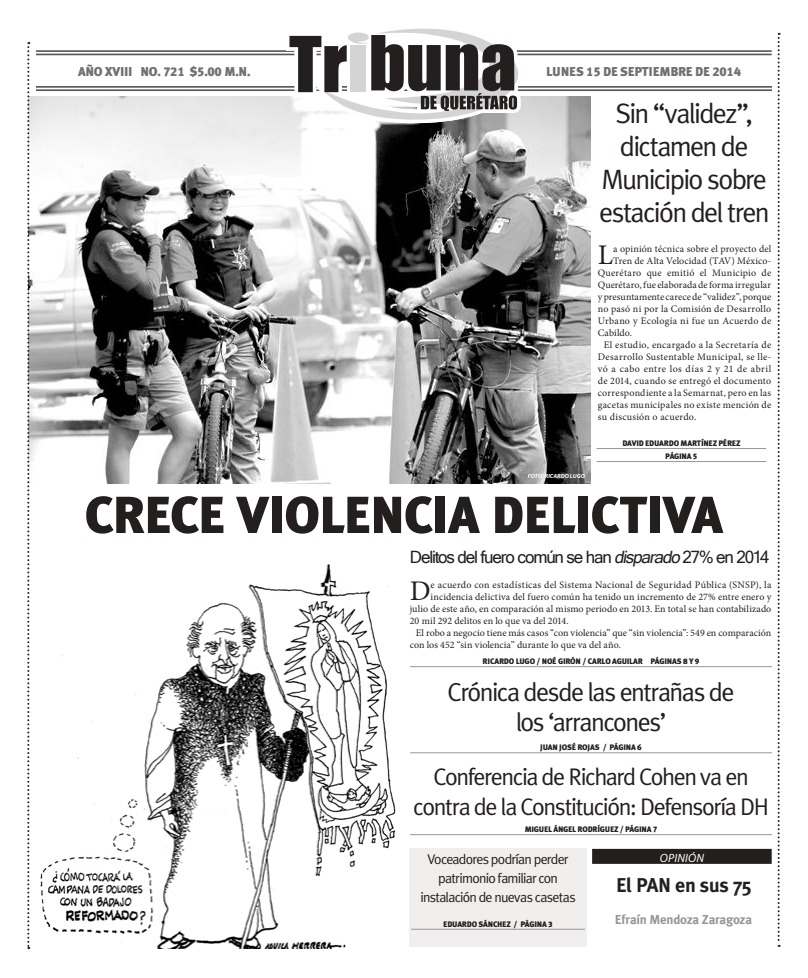
<style>
.page{position:relative;width:808px;height:978px;background:#fff}
.page>*{position:absolute;margin:0;border:0;box-sizing:border-box;transform-origin:0 0}
.t1{font:900 52px "Meta Plus";letter-spacing:-.02em;color:#241f1f}
.t2{font:28.5px "Minion Pro";color:#241f1f}
.t3{font:28px/33px "Meta Plus Normal";letter-spacing:-.06em;color:#241f1f;text-align:center}
.t4{font:26px/30px "Meta Plus Normal";letter-spacing:-.06em;color:#241f1f;text-align:center}
.t5{font:24px/30px "Meta Plus Normal";letter-spacing:-.06em;color:#241f1f;text-align:center}
.t6{font:700 20px "Meta Plus";letter-spacing:-.02em;color:#241f1f}
.t7{font:17px "Microsoft Sans Serif";letter-spacing:-.065em;color:#241f1f}
.t8{font:14px/19px "Meta Plus Normal";letter-spacing:-.055em;color:#241f1f;text-align:center}
.t9{font:700 13px "Meta Plus";letter-spacing:-.02em;color:#969698}
.t10{font:900 12.9px "Meta Plus Lining";letter-spacing:-.02em;color:#717072}
.t11{font:italic 12px "Myriad Pro";letter-spacing:.02em;color:#fff}
.t12{font:10px "Minion Pro";letter-spacing:.015em;color:#241f1f}
.t13{font:10px "Minion Pro";letter-spacing:.035em;color:#241f1f}
.t14{font:10px "Minion Pro";letter-spacing:.05em;color:#241f1f}
.t15{font:900 8px/13px "Meta Plus Lining";letter-spacing:-.025em;color:#241f1f;text-align:center}
.t16{font:italic 700 6px "Myriad Pro";color:#fff}
.s1{font-style:italic}
</style>
<div class="page">
<div style="left:410px;top:848px;width:177px;height:99px;background:#f0efee"></div>
<img style="left:29px;top:96px;width:562px;height:388px">
<hr style="left:36px;top:86px;width:736px;height:2px;background:#5a5758">
<hr style="left:36px;top:89px;width:736px;height:2px;background:#5a5758">
<hr style="left:36px;top:50px;width:736px;height:2px;background:#5a5758">
<hr style="left:36px;top:54px;width:736px;height:1px;background:#5a5758">
<svg style="left:27px;top:42px;width:2px;height:907px"></svg>
<svg style="left:778px;top:33px;width:2px;height:914px"></svg>
<svg style="left:282px;top:28px;width:244px;height:100px"></svg>
<div style="left:592px;top:849px;width:180px;height:15px;background:#241f1f"></div>
<hr style="left:410px;top:666px;width:362px;height:1px;background:#969698">
<hr style="left:410px;top:752px;width:362px;height:1px;background:#969698">
<hr style="left:410px;top:834px;width:362px;height:1px;background:#969698">
<hr style="left:597px;top:448px;width:169px;height:1px;background:#969698">
<hr style="left:597px;top:461px;width:169px;height:1px;background:#969698">
<img style="left:40px;top:564px;width:356px;height:384px">
<hr style="left:411px;top:929px;width:174px;height:1px;background:#969698">
<p class="t10" style="left:78px;top:64px;width:174px">AÑO XVIII NO. 721 $5.00 M.N.</p>
<p class="t10" style="left:546px;top:64px;width:196px">LUNES 15 DE SEPTIEMBRE DE 2014</p>
<h3 class="t3" style="left:599px;top:97px;width:172px">Sin “validez”, dictamen de<br>Municipio sobre estación del tren</h3>
<h2 class="t2" style="left:598px;top:236px;width:17px">L</h2>
<p class="t12" style="left:613px;top:242px;width:160px">a opinión técnica sobre el proyecto del</p>
<p class="t12" style="left:613px;top:254px;width:160px">Tren de Alta Velocidad (TAV) México-</p>
<p class="t12" style="left:598px;top:266px;width:175px">Querétaro que emitió el Municipio de</p>
<p class="t12" style="left:598px;top:278px;width:175px">Querétaro, fue elaborada de forma irregular</p>
<p class="t12" style="left:598px;top:290px;width:175px">y presuntamente carece de “validez”, porque</p>
<p class="t12" style="left:598px;top:302px;width:175px">no pasó ni por la Comisión de Desarrollo</p>
<p class="t12" style="left:598px;top:314px;width:175px">Urbano y Ecología ni fue un Acuerdo de</p>
<p class="t12" style="left:598px;top:326px;width:36px">Cabildo.</p>
<p class="t13" style="left:604px;top:338px;width:169px">El estudio, encargado a la Secretaría de</p>
<p class="t12" style="left:598px;top:350px;width:175px">Desarrollo Sustentable Municipal, se lle-</p>
<p class="t14" style="left:598px;top:362px;width:175px">vó a cabo entre los días 2 y 21 de abril</p>
<p class="t12" style="left:598px;top:374px;width:175px">de 2014, cuando se entregó el documento</p>
<p class="t12" style="left:598px;top:386px;width:175px">correspondiente a la Semarnat, pero en las</p>
<p class="t12" style="left:598px;top:398px;width:175px">gacetas municipales no existe mención de</p>
<p class="t12" style="left:598px;top:410px;width:100px">su discusión o acuerdo.</p>
<p class="t15" style="left:622px;top:437px;width:119px">DAVID EDUARDO MARTÍNEZ PÉREZ<br>PÁGINA 5</p>
<p class="t16" style="left:528px;top:472px;width:59px">FOTO: RICARDO LUGO</p>
<h1 class="t1" style="left:85px;top:485px;width:639px">CRECE VIOLENCIA DELICTIVA</h1>
<h3 class="t7" style="left:410px;top:547px;width:361px">Delitos del fuero común se han <span class="s1">disparado</span> 27% en 2014</h3>
<h2 class="t2" style="left:410px;top:572px;width:22px">D</h2>
<p class="t12" style="left:431px;top:578px;width:342px">e acuerdo con estadísticas del Sistema Nacional de Seguridad Pública (SNSP), la</p>
<p class="t12" style="left:431px;top:590px;width:342px">incidencia delictiva del fuero común ha tenido un incremento de 27% entre enero y</p>
<p class="t12" style="left:410px;top:602px;width:363px">julio de este año, en comparación al mismo periodo en 2013. En total se han contabilizado</p>
<p class="t12" style="left:410px;top:614px;width:161px">20 mil 292 delitos en lo que va del 2014.</p>
<p class="t12" style="left:416px;top:626px;width:357px">El robo a negocio tiene más casos “con violencia” que “sin violencia”: 549 en comparación</p>
<p class="t12" style="left:410px;top:638px;width:213px">con los 452 “sin violencia” durante lo que va del año.</p>
<p class="t15" style="left:483px;top:655px;width:218px">RICARDO LUGO / NOÉ GIRÓN / CARLO AGUILAR PÁGINAS 8 Y 9</p>
<h3 class="t4" style="left:448px;top:677px;width:289px">Crónica desde las entrañas de los ‘arrancones’</h3>
<h3 class="t5" style="left:413px;top:761px;width:357px">Conferencia de Richard Cohen va en contra de la Constitución: Defensoría DH</h3>
<p class="t15" style="left:540px;top:741px;width:103px">JUAN JOSÉ ROJAS / PÁGINA 6</p>
<p class="t15" style="left:525px;top:823px;width:134px">MIGUEL ÁNGEL RODRÍGUEZ / PÁGINA 7</p>
<h3 class="t8" style="left:420px;top:849px;width:157px">Voceadores podrían perder patrimonio familiar con instalación de nuevas casetas</h3>
<p class="t15" style="left:443px;top:917px;width:111px">EDUARDO SÁNCHEZ / PÁGINA 3</p>
<p class="t11" style="left:660px;top:850px;width:46px">OPINIÓN</p>
<h3 class="t6" style="left:616px;top:873px;width:137px">El PAN en sus 75</h3>
<h3 class="t9" style="left:615px;top:912px;width:139px">Efraín Mendoza Zaragoza</h3>
</div>
